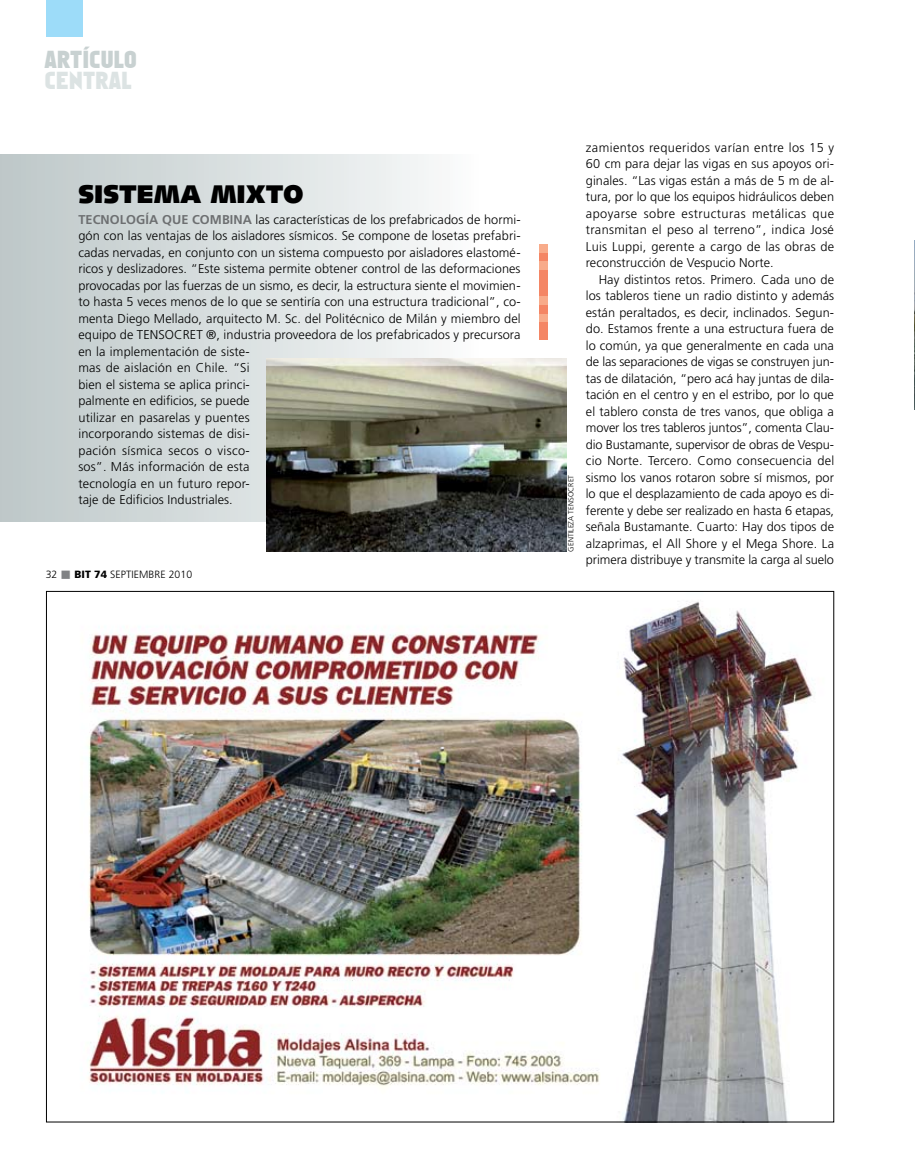
<style>
.page{position:relative;width:915px;height:1170px;background:#fff}
.page>*{position:absolute;margin:0;border:0;box-sizing:border-box;transform-origin:0 0}
.t1{font:900 25.5px "Syntax";letter-spacing:.015em;color:#000}
.t2{font:22.5px "Faktos";letter-spacing:.02em;color:#c8d1d1}
.t3{font:22.5px "Faktos";letter-spacing:.02em;color:#dce3e3}
.t4{font:300 12.75px/16.5px "Frutiger";letter-spacing:.01em;color:#000;text-align:justify}
.t5{font:300 10.5px "Frutiger";letter-spacing:.005em;color:#000}
.t6{font:300 7.5px "Frutiger";letter-spacing:.005em;color:#000}
.s1{font-weight:700;color:#6d6f71}
.s2{color:#808284}
.s3{font-weight:900}
</style>
<div class="page">
<div style="left:0;top:154px;width:564px;height:368px;background:linear-gradient(to right,#bdc7c8,#fff)"></div>
<div style="left:47px;top:0;width:36px;height:37px;background:#9ddcf9"></div>
<img style="left:914px;top:240px;width:1px;height:169px">
<img style="left:267px;top:359px;width:299px;height:192px">
<div style="left:539px;top:331px;width:8px;height:8px;background:#f48665"></div>
<div style="left:539px;top:322px;width:8px;height:9px;background:#f48665"></div>
<div style="left:539px;top:313px;width:8px;height:9px;background:#f8ab8a"></div>
<div style="left:539px;top:305px;width:8px;height:8px;background:#f48665"></div>
<div style="left:539px;top:296px;width:8px;height:9px;background:#f8ab8a"></div>
<div style="left:539px;top:287px;width:8px;height:9px;background:#f48665"></div>
<div style="left:539px;top:278px;width:8px;height:9px;background:#f48665"></div>
<div style="left:539px;top:270px;width:8px;height:9px;background:#f48665"></div>
<div style="left:539px;top:261px;width:8px;height:9px;background:#f8ab8a"></div>
<div style="left:539px;top:252px;width:8px;height:9px;background:#f48665"></div>
<div style="left:539px;top:244px;width:8px;height:9px;background:#f8ab8a"></div>
<img style="left:88px;top:601px;width:725px;height:519px">
<h2 class="t2" style="left:45px;top:47px;width:93px">ARTÍCULO</h2>
<h2 class="t3" style="left:45px;top:68px;width:88px">CENTRAL</h2>
<h1 class="t1" style="left:78px;top:179px;width:226px">SISTEMA MIXTO</h1>
<p class="t4" style="left:78px;top:211px;width:443px"><span class="s1">TECNOLOGÍA QUE COMBINA</span> las características de los prefabricados de hormi&shy;gón con las ventajas de los aisladores sísmicos. Se compone de losetas prefabri&shy;cadas nervadas, en conjunto con un sistema compuesto por aisladores elastomé&shy;ricos y deslizadores. “Este sistema permite obtener control de las deformaciones provocadas por las fuerzas de un sismo, es decir, la estructura siente el movimien&shy;to hasta 5 veces menos de lo que se sentiría con una estructura tradicional”, co&shy;menta Diego Mellado, arquitecto M . Sc. del Politécnico de M ilán y miembro del equipo de TENSO</p>
<p class="t4" style="left:78px;top:326px;width:443px;text-align:left;text-indent:128px">®, industria proveedora de los prefabricados y precursora en la implementación de siste-<br>mas de aislación en Chile. “Si<br>bien el sistema se aplica princi-<br>palmente en edificios, se puede<br>utilizar en pasarelas y puentes<br>incorporando sistemas de disi-<br>pación sísmica secos o visco-<br>sos”. Más información de esta<br>tecnología en un futuro repor-<br>taje de Edificios Industriales.</p>
<p class="t4" style="left:174px;top:326px;width:16px">CRET</p>
<p class="t5" style="left:46px;top:568px;width:148px">32 <span class="s2">■</span> <span class="s3">BIT 74</span> septiembre 2010</p>
<p class="t6" style="left:566px;top:551px;width:78px;rotate:-90deg">GENTILEZA tensoc ret</p>
<p class="t4" style="left:585px;top:139px;width:250px">zamientos requeridos varían entre los 15 y 60 cm para dejar las vigas en sus apoyos ori&shy;ginales. “Las vigas están a más de 5 m de al&shy;tura, por lo que los equipos hidráulicos deben apoyarse sobre estructuras metálicas que transmitan el peso al terreno”, indica José Luis Luppi, gerente a cargo de las obras de reconstrucción de Vespucio Norte.</p>
<p class="t4" style="left:585px;top:271px;width:250px;text-indent:13px">Hay distintos retos. Primero. Cada uno de los tableros tiene un radio distinto y además están peraltados, es decir, inclinados. Segun&shy;do. Estamos frente a una estructura fuera de lo común, ya que generalmente en cada una de las separaciones de vigas se construyen jun&shy;tas de dilatación, “pero acá hay juntas de dila&shy;tación en el centro y en el estribo, por lo que el tablero consta de tres vanos, que obliga a mover los tres tableros juntos”, comenta Clau&shy;dio Bustamante, supervisor de obras de Vespu&shy;cio Norte. Tercero. Como consecuencia del sismo los vanos rotaron sobre sí mismos, por lo que el desplazamiento de cada apoyo es di&shy;ferente y debe ser realizado en hasta 6 etapas, señala Bustamante. Cuarto: Hay dos tipos de alzaprimas, el All Shore y el Mega Shore. La primera distribuye y transmite la carga al suelo</p>
</div>
